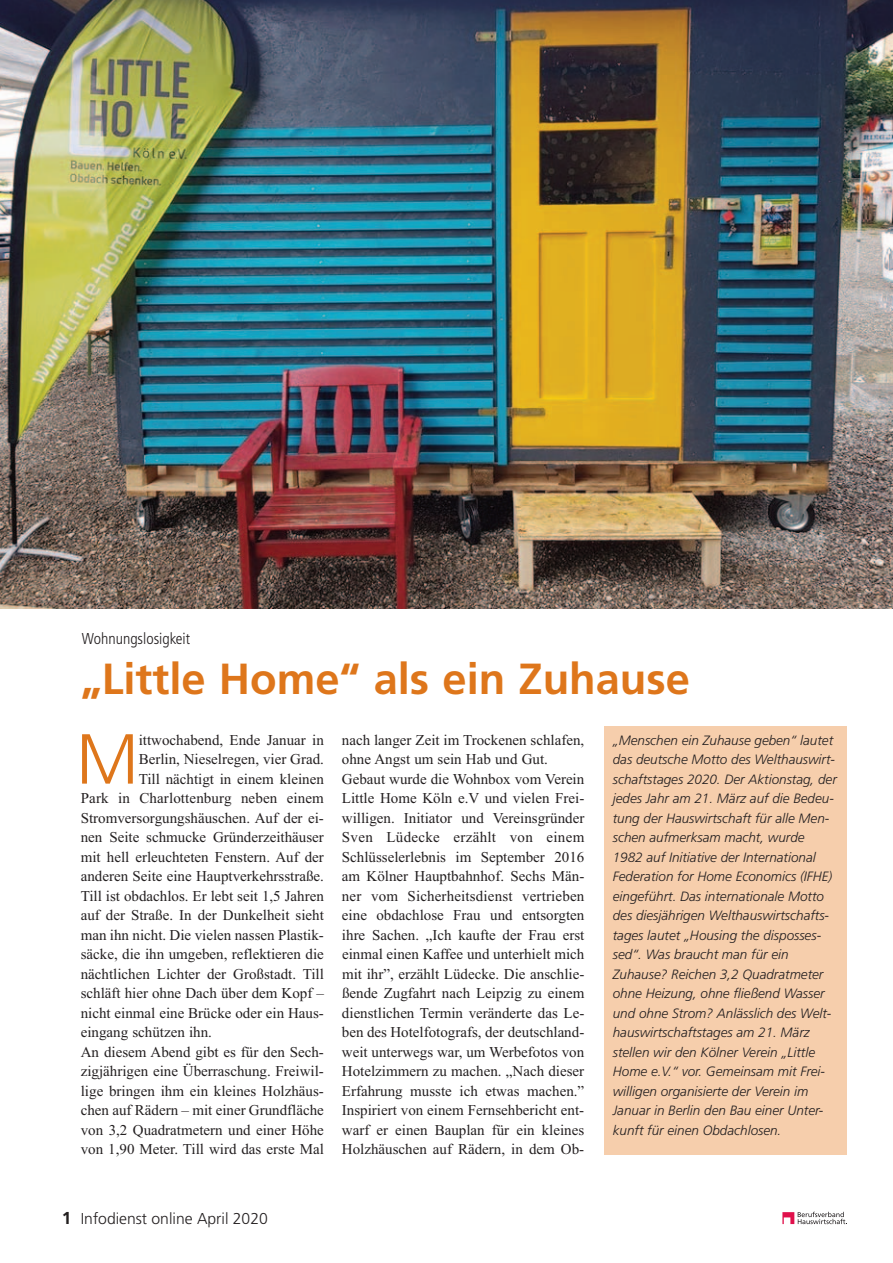
<style>
.page{position:relative;width:893px;height:1263px;background:#fff}
.page>*{position:absolute;margin:0;border:0;box-sizing:border-box;transform-origin:0 0}
.t1{font:300 70.65px "Frutiger";color:#de761b}
.t2{font:700 43.5px "Frutiger";color:#de761b}
.t3{font:300 15.75px "Frutiger";color:#231f20}
.t4{font:300 condensed 15.75px "Frutiger";color:#231f20}
.t5{font:15px/19.5px "Times New Roman";color:#231f20}
.t6{font:italic 300 13.5px/19.5px "Frutiger";color:#231f20}
.s1{font-weight:700;font-size:17.25px}
</style>
<div class="page">
<svg style="left:782px;top:1212px;width:65px;height:12px"></svg>
<img style="left:0;top:0;width:892px;height:608px">
<div style="left:604px;top:726px;width:242px;height:428px;background:#f6ceac"></div>
<p class="t4" style="left:82px;top:632px;width:110px">Wohnungslosigkeit</p>
<h2 class="t2" style="left:81px;top:662px;width:611px">„Little Home“ als ein Zuhause</h2>
<p class="t6" style="left:613px;top:731px;width:226px">„Menschen ein Zuhause geben“ lautet das deutsche Motto des Welthauswirt&shy;schaftstages 2020. Der Aktionstag, der jedes Jahr am 21. März auf die Bedeu&shy;tung der Hauswirtschaft für alle Men&shy;schen aufmerksam macht, wurde 1982 auf Initiative der International Federation for Home Economics (IFHE) eingeführt. Das internationale Motto des diesjährigen Welthauswirtschafts&shy;tages lautet „Housing the disposses&shy;sed“. Was braucht man für ein Zuhause? Reichen 3,2 Quadratmeter ohne Heizung, ohne fließend Wasser und ohne Strom? Anlässlich des Welt&shy;hauswirtschaftstages am 21. März stellen wir den Kölner Verein „Little Home e.V.“ vor. Gemeinsam mit Frei&shy;willigen organisierte der Verein im Januar in Berlin den Bau einer Unter&shy;kunft für einen Obdachlosen.</p>
<h1 class="t1" style="left:76px;top:731px;width:64px">M</h1>
<p class="t5" style="left:139px;top:730px;width:187px">ittwochabend, Ende Januar in</p>
<p class="t5" style="left:342px;top:730px;width:244px">nach langer Zeit im Trockenen schlafen, ohne Angst um sein Hab und Gut.<br>Gebaut wurde die Wohnbox vom Verein Little Home Köln e.V und vielen Frei&shy;willigen. Initiator und Vereinsgründer Sven Lüdecke erzählt von einem Schlüsselerlebnis im September 2016 am Kölner Hauptbahnhof. Sechs Män&shy;ner vom Sicherheitsdienst vertrieben eine obdachlose Frau und entsorgten ihre Sachen. „Ich kaufte der Frau erst einmal einen Kaffee und unterhielt mich mit ihr”, erzählt Lüdecke. Die anschlie&shy;ßende Zugfahrt nach Leipzig zu einem dienstlichen Termin veränderte das Le&shy;ben des Hotelfotografs, der deutschland&shy;weit unterwegs war, um Werbefotos von Hotelzimmern zu machen. „Nach dieser Erfahrung musste ich etwas machen.” Inspiriert von einem Fernsehbericht ent&shy;warf er einen Bauplan für ein kleines Holzhäuschen auf Rädern, in dem Ob-</p>
<p class="t5" style="left:139px;top:749px;width:187px">Berlin, Nieselregen, vier Grad.</p>
<p class="t5" style="left:139px;top:769px;width:187px">Till nächtigt in einem kleinen</p>
<p class="t5" style="left:81px;top:788px;width:245px">Park in Charlottenburg neben einem</p>
<p class="t5" style="left:81px;top:808px;width:245px">Stromversorgungshäuschen. Auf der ei-</p>
<p class="t5" style="left:81px;top:827px;width:245px">nen Seite schmucke Gründerzeithäuser</p>
<p class="t5" style="left:81px;top:847px;width:245px">mit hell erleuchteten Fenstern. Auf der</p>
<p class="t5" style="left:81px;top:866px;width:245px">anderen Seite eine Hauptverkehrsstraße.</p>
<p class="t5" style="left:81px;top:886px;width:245px">Till ist obdachlos. Er lebt seit 1,5 Jahren</p>
<p class="t5" style="left:81px;top:905px;width:245px">auf der Straße. In der Dunkelheit sieht</p>
<p class="t5" style="left:81px;top:925px;width:245px">man ihn nicht. Die vielen nassen Plastik-</p>
<p class="t5" style="left:81px;top:944px;width:245px">säcke, die ihn umgeben, reflektieren die</p>
<p class="t5" style="left:81px;top:964px;width:245px">nächtlichen Lichter der Großstadt. Till</p>
<p class="t5" style="left:81px;top:983px;width:245px">schläft hier ohne Dach über dem Kopf –</p>
<p class="t5" style="left:81px;top:1003px;width:245px">nicht einmal eine Brücke oder ein Haus-</p>
<p class="t5" style="left:81px;top:1022px;width:133px">eingang schützen ihn.</p>
<p class="t5" style="left:81px;top:1042px;width:245px">An diesem Abend gibt es für den Sech-</p>
<p class="t5" style="left:81px;top:1061px;width:245px">zigjährigen eine Überraschung. Freiwil-</p>
<p class="t5" style="left:81px;top:1081px;width:245px">lige bringen ihm ein kleines Holzhäus-</p>
<p class="t5" style="left:81px;top:1100px;width:245px">chen auf Rädern – mit einer Grundfläche</p>
<p class="t5" style="left:81px;top:1120px;width:245px">von 3,2 Quadratmetern und einer Höhe</p>
<p class="t5" style="left:81px;top:1139px;width:245px">von 1,90 Meter. Till wird das erste Mal</p>
<p class="t3" style="left:62px;top:1212px;width:208px"><span class="s1">1</span> Infodienst online April 2020</p>
</div>
